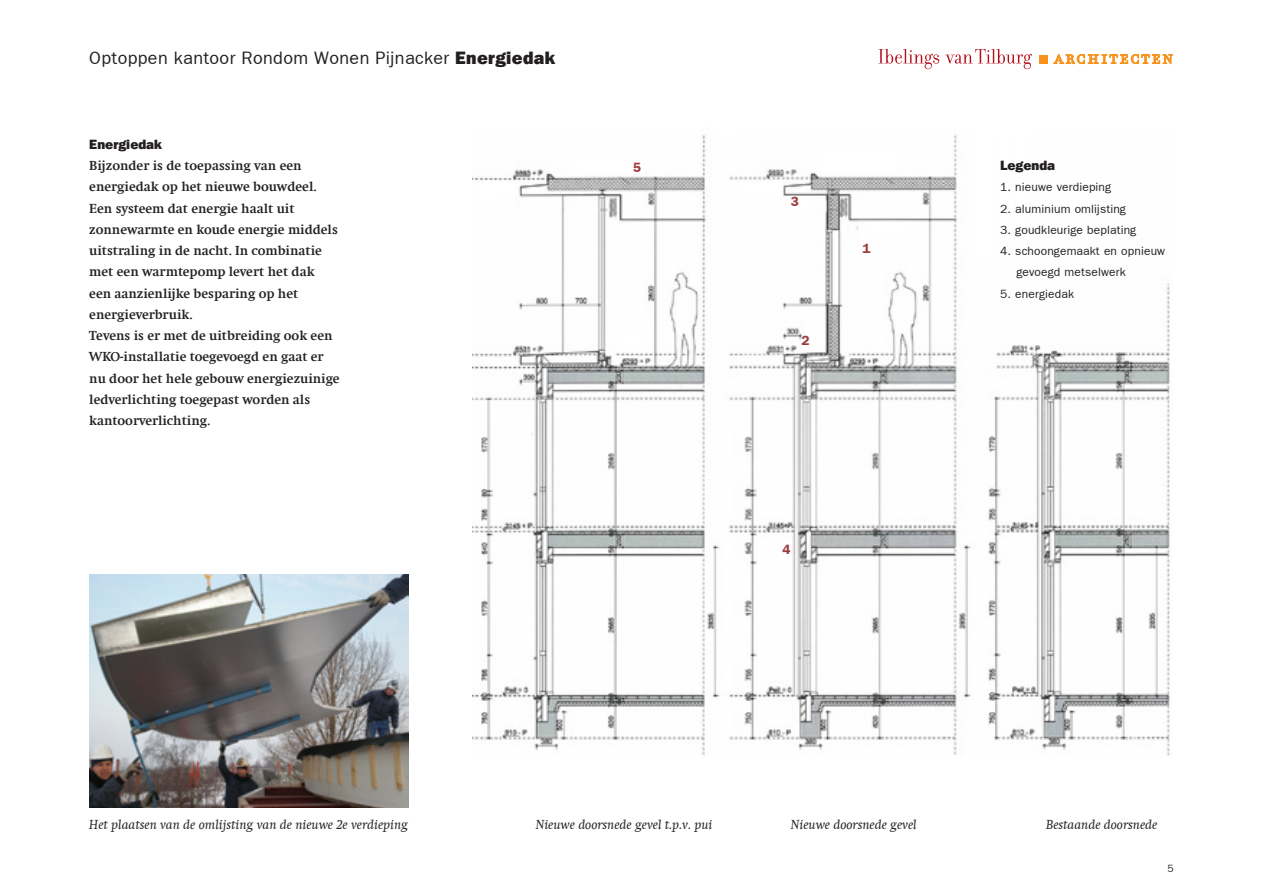
<style>
.page{position:relative;width:1263px;height:893px;background:#fff}
.page>*{position:absolute;margin:0;border:0;box-sizing:border-box;transform-origin:0 0}
.Paginatitel{font:18px "Franklin Gothic";letter-spacing:.02em;color:#231f20}
.Broodtekst_swift{font:700 13.5px/21.3px "Swift";color:#231f20}
.Fotobijschrift_swift{font:italic 13.5px "Swift";color:#231f20}
.Broodtekst_swift-2{font:800 13.5px "Franklin Gothic";color:#231f20}
.Paginacijfer{font:600 13.5px "Franklin Gothic";color:#9d3a3c}
.Colofon{font:12px "Franklin Gothic";letter-spacing:.01em;color:#231f20}
.Paginacijfer-2{font:10.5px "Franklin Gothic";color:#231f20}
.s1{font-weight:800}
</style>
<div class="page">
<svg style="left:945px;top:49px;width:87px;height:20px"></svg>
<svg style="left:878px;top:49px;width:61px;height:20px"></svg>
<svg style="left:1053px;top:54px;width:120px;height:10px"></svg>
<div style="left:1038px;top:55px;width:9px;height:8px;background:#f7931d"></div>
<img style="left:89px;top:574px;width:319px;height:234px">
<img style="left:472px;top:135px;width:698px;height:621px">
<p class="Paginatitel" style="left:89px;top:47px;width:467px">Optoppen kantoor Rondom Wonen Pijnacker <span class="s1">Energiedak</span></p>
<p class="Broodtekst_swift-2" style="left:89px;top:136px;width:74px">Energiedak</p>
<p class="Broodtekst_swift" style="left:89px;top:155px;width:250px">Bijzonder is de toepassing van een energiedak op het nieuwe bouwdeel.<br>Een systeem dat energie haalt uit zonnewarmte en koude energie middels uitstraling in de nacht. In combinatie met een warmtepomp levert het dak een aanzienlijke besparing op het energieverbruik.</p>
<p class="Broodtekst_swift" style="left:89px;top:325px;width:252px">Tevens is er met de uitbreiding ook een WKO-installatie toegevoegd en gaat er nu door het hele gebouw energiezuinige ledverlichting toegepast worden als kantoorverlichting.</p>
<p class="Paginacijfer" style="left:633px;top:160px;width:10px">5</p>
<p class="Paginacijfer" style="left:791px;top:193px;width:10px">3</p>
<p class="Paginacijfer" style="left:801px;top:333px;width:10px">2</p>
<p class="Paginacijfer" style="left:862px;top:240px;width:10px">1</p>
<p class="Paginacijfer" style="left:782px;top:541px;width:10px">4</p>
<p class="Broodtekst_swift-2" style="left:1000px;top:158px;width:56px">Legenda</p>
<p class="Colofon" style="left:1000px;top:180px;width:112px">1. nieuwe verdieping</p>
<p class="Colofon" style="left:1000px;top:202px;width:127px">2. aluminium omlijsting</p>
<p class="Colofon" style="left:1000px;top:223px;width:138px">3. goudkleurige beplating</p>
<p class="Colofon" style="left:1000px;top:244px;width:167px">4. schoongemaakt en opnieuw</p>
<p class="Colofon" style="left:1016px;top:265px;width:111px">gevoegd metselwerk</p>
<p class="Colofon" style="left:1000px;top:287px;width:75px">5. energiedak</p>
<p class="Fotobijschrift_swift" style="left:89px;top:817px;width:320px">Het plaatsen van de omlijsting van de nieuwe 2e verdieping</p>
<p class="Fotobijschrift_swift" style="left:536px;top:817px;width:178px">Nieuwe doorsnede gevel t.p.v. pui</p>
<p class="Fotobijschrift_swift" style="left:791px;top:817px;width:127px">Nieuwe doorsnede gevel</p>
<p class="Fotobijschrift_swift" style="left:1046px;top:817px;width:113px">Bestaande doorsnede</p>
<p class="Paginacijfer-2" style="left:1167px;top:862px;width:8px">5</p>
</div>
